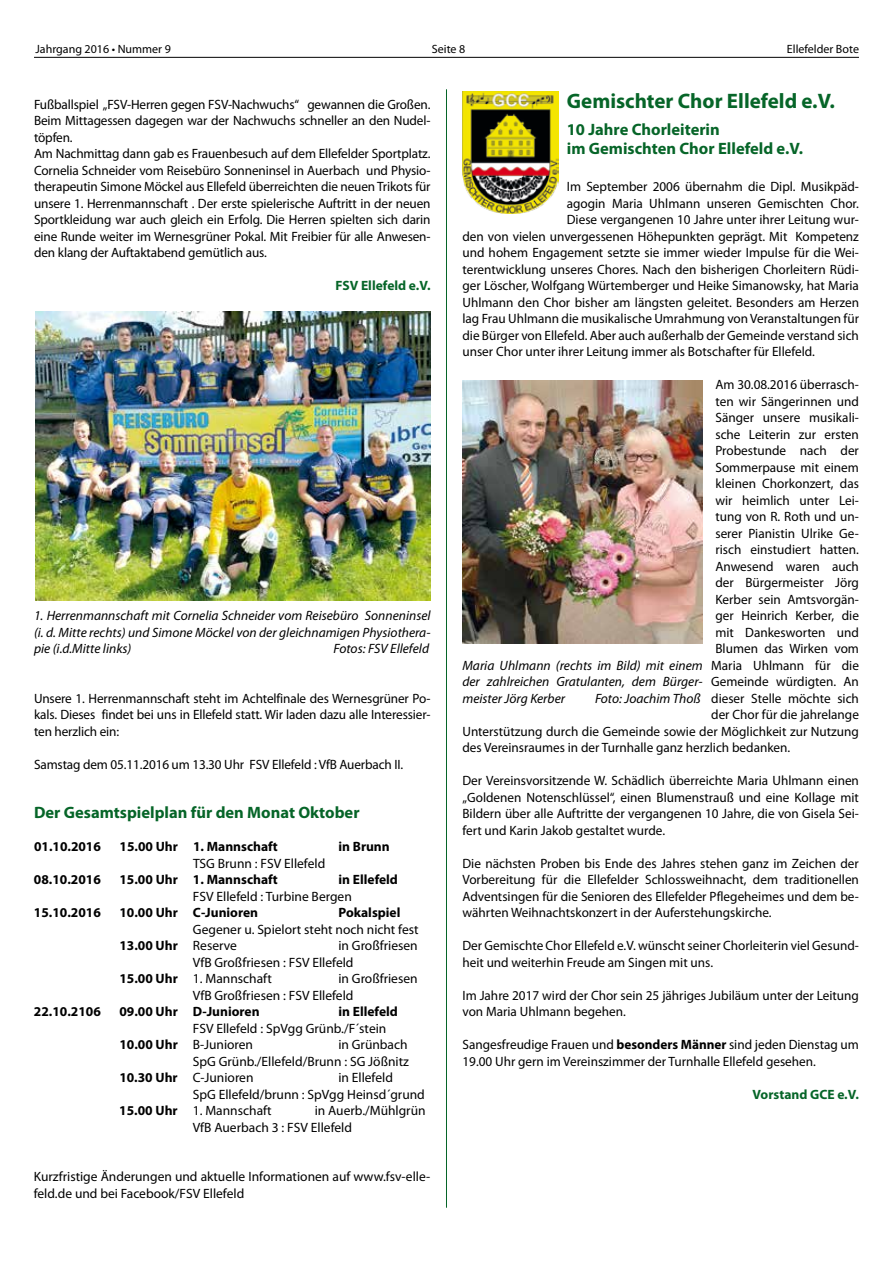
<style>
.page{position:relative;width:893px;height:1263px;background:#fff}
.page>*{position:absolute;margin:0;border:0;box-sizing:border-box;transform-origin:0 0}
.t1{font:700 21px "Myriad Pro";color:#066528}
.t2{font:700 16.5px/19px "Myriad Pro";color:#066528}
.t3{font:13.5px/16.5px "Myriad Pro";color:#000}
.t4{font:italic 13.5px/16.5px "Myriad Pro";color:#000;text-align:justify}
.t5{font:700 13.5px "Myriad Pro";color:#000}
.t6{font:700 13.5px "Myriad Pro";color:#066528}
.t7{font:12px "Myriad Pro";color:#000}
.s1{font-weight:700}
</style>
<div class="page">
<hr style="left:34px;top:57px;width:825px;height:1px;background:#000">
<hr style="left:446px;top:89px;width:1px;height:1119px;background:#066528">
<img style="left:36px;top:312px;width:395px;height:288px">
<img style="left:462px;top:380px;width:241px;height:263px">
<img style="left:462px;top:92px;width:96px;height:121px">
<p class="t7" style="left:36px;top:42px;width:137px">Jahrgang 2016 • Nummer 9</p>
<p class="t7" style="left:432px;top:42px;width:35px">Seite 8</p>
<p class="t7" style="left:787px;top:42px;width:74px">Ellefelder Bote</p>
<p class="t3" style="left:34px;top:96px;width:398px">Fußballspiel „FSV-Herren gegen FSV-Nachwuchs“ gewannen die Großen.<br>Beim Mittagessen dagegen war der Nachwuchs schneller an den Nudel&shy;töpfen.<br>Am Nachmittag dann gab es Frauenbesuch auf dem Ellefelder Sportplatz.<br>Cornelia Schneider vom Reisebüro Sonneninsel in Auerbach und Physio&shy;therapeutin Simone Möckel aus Ellefeld überreichten die neuen Trikots für unsere 1. Herrenmannschaft . Der erste spielerische Auftritt in der neuen Sportkleidung war auch gleich ein Erfolg. Die Herren spielten sich darin eine Runde weiter im Wernesgrüner Pokal. Mit Freibier für alle Anwesen&shy;den klang der Auftaktabend gemütlich aus.</p>
<p class="t6" style="left:335px;top:277px;width:97px">FSV Ellefeld e.V.</p>
<p class="t4" style="left:34px;top:607px;width:398px">1. Herrenmannschaft mit Cornelia Schneider vom Reisebüro Sonneninsel (i. d. Mitte rechts) und Simone Möckel von der gleichnamigen Physiothera&shy;pie (i.d.Mitte links)</p>
<p class="t4" style="left:334px;top:640px;width:97px">Fotos: FSV Ellefeld</p>
<p class="t3" style="left:34px;top:690px;width:398px;text-align:justify">Unsere 1. Herrenmannschaft steht im Achtelfinale des Wernesgrüner Po&shy;kals. Dieses findet bei uns in Ellefeld statt. Wir laden dazu alle Interessier&shy;ten herzlich ein:</p>
<p class="t3" style="left:34px;top:756px;width:371px">Samstag dem 05.11.2016 um 13.30 Uhr FSV Ellefeld : VfB Auerbach II.</p>
<p class="t2" style="left:34px;top:802px;width:327px">Der Gesamtspielplan für den Monat Oktober</p>
<p class="t5" style="left:34px;top:838px;width:68px">01.10.2016</p>
<p class="t5" style="left:120px;top:838px;width:160px">15.00 Uhr 1. Mannschaft</p>
<p class="t5" style="left:339px;top:838px;width:53px">in Brunn</p>
<p class="t3" style="left:193px;top:855px;width:134px">TSG Brunn : FSV Ellefeld</p>
<p class="t5" style="left:34px;top:871px;width:68px">08.10.2016</p>
<p class="t5" style="left:119px;top:871px;width:160px">15.00 Uhr 1. Mannschaft</p>
<p class="t5" style="left:338px;top:871px;width:61px">in Ellefeld</p>
<p class="t3" style="left:193px;top:888px;width:160px">FSV Ellefeld : Turbine Bergen</p>
<p class="t5" style="left:34px;top:904px;width:68px">15.10.2016</p>
<p class="t5" style="left:119px;top:904px;width:140px">10.00 Uhr C-Junioren</p>
<p class="t5" style="left:338px;top:904px;width:64px">Pokalspiel</p>
<p class="t3" style="left:119px;top:921px;width:301px;text-indent:74px">Gegener u. Spielort steht noch nicht fest<br><span class="s1">13.00 Uhr</span> Reserve</p>
<p class="t3" style="left:338px;top:937px;width:81px">in Großfriesen</p>
<p class="t3" style="left:193px;top:954px;width:162px">VfB Großfriesen : FSV Ellefeld</p>
<p class="t3" style="left:119px;top:970px;width:154px"><span class="s1">15.00 Uhr</span> 1. Mannschaft</p>
<p class="t3" style="left:193px;top:970px;width:226px;text-indent:146px">in Großfriesen<br>VfB Großfriesen : FSV Ellefeld</p>
<p class="t5" style="left:34px;top:1003px;width:68px">22.10.2106</p>
<p class="t5" style="left:119px;top:1003px;width:142px">09.00 Uhr D-Junioren</p>
<p class="t5" style="left:338px;top:1003px;width:61px">in Ellefeld</p>
<p class="t3" style="left:119px;top:1019px;width:269px;text-indent:74px">FSV Ellefeld : SpVgg Grünb./F´stein<br><span class="s1">10.00 Uhr</span> B-Junioren</p>
<p class="t3" style="left:338px;top:1036px;width:71px">in Grünbach</p>
<p class="t3" style="left:193px;top:1052px;width:218px">SpG Grünb./Ellefeld/Brunn : SG Jößnitz</p>
<p class="t3" style="left:119px;top:1069px;width:136px"><span class="s1">10.30 Uhr</span> C-Junioren</p>
<p class="t3" style="left:338px;top:1069px;width:56px">in Ellefeld</p>
<p class="t3" style="left:193px;top:1085px;width:234px">SpG Ellefeld/brunn : SpVgg Heinsd´grund</p>
<p class="t3" style="left:119px;top:1102px;width:154px"><span class="s1">15.00 Uhr</span> 1. Mannschaft</p>
<p class="t3" style="left:193px;top:1102px;width:234px;text-indent:122px">in Auerb./Mühlgrün<br>VfB Auerbach 3 : FSV Ellefeld</p>
<p class="t3" style="left:34px;top:1168px;width:398px">Kurzfristige Änderungen und aktuelle Informationen auf www.fsv-elle&shy;feld.de und bei Facebook/FSV Ellefeld</p>
<h1 class="t1" style="left:567px;top:87px;width:270px">Gemischter Chor Ellefeld e.V.</h1>
<p class="t2" style="left:567px;top:120px;width:238px">10 Jahre Chorleiterin<br>im Gemischten Chor Ellefeld e.V.</p>
<p class="t3" style="left:567px;top:178px;width:294px">Im September 2006 übernahm die Dipl. Musikpäd-</p>
<p class="t3" style="left:567px;top:195px;width:294px">agogin Maria Uhlmann unseren Gemischten Chor.</p>
<p class="t3" style="left:567px;top:211px;width:294px">Diese vergangenen 10 Jahre unter ihrer Leitung wur-</p>
<p class="t3" style="left:462px;top:228px;width:398px">den von vielen unvergessenen Höhepunkten geprägt. Mit Kompetenz</p>
<p class="t3" style="left:462px;top:244px;width:398px">und hohem Engagement setzte sie immer wieder Impulse für die Wei-</p>
<p class="t3" style="left:462px;top:261px;width:398px">terentwicklung unseres Chores. Nach den bisherigen Chorleitern Rüdi-</p>
<p class="t3" style="left:462px;top:277px;width:398px">ger Löscher, Wolfgang Würtemberger und Heike Simanowsky, hat Maria</p>
<p class="t3" style="left:462px;top:294px;width:398px">Uhlmann den Chor bisher am längsten geleitet. Besonders am Herzen</p>
<p class="t3" style="left:462px;top:310px;width:398px">lag Frau Uhlmann die musikalische Umrahmung von Veranstaltungen für</p>
<p class="t3" style="left:462px;top:327px;width:398px">die Bürger von Ellefeld. Aber auch außerhalb der Gemeinde verstand sich</p>
<p class="t3" style="left:462px;top:343px;width:354px">unser Chor unter ihrer Leitung immer als Botschafter für Ellefeld.</p>
<p class="t3" style="left:715px;top:376px;width:145px">Am 30.08.2016 überrasch-</p>
<p class="t3" style="left:715px;top:393px;width:145px">ten wir Sängerinnen und</p>
<p class="t3" style="left:715px;top:409px;width:145px">Sänger unsere musikali-</p>
<p class="t3" style="left:715px;top:426px;width:145px">sche Leiterin zur ersten</p>
<p class="t3" style="left:715px;top:442px;width:145px">Probestunde nach der</p>
<p class="t3" style="left:715px;top:459px;width:145px">Sommerpause mit einem</p>
<p class="t3" style="left:715px;top:475px;width:145px">kleinen Chorkonzert, das</p>
<p class="t3" style="left:715px;top:492px;width:145px">wir heimlich unter Lei-</p>
<p class="t3" style="left:715px;top:508px;width:145px">tung von R. Roth und un-</p>
<p class="t3" style="left:715px;top:525px;width:145px">serer Pianistin Ulrike Ge-</p>
<p class="t3" style="left:715px;top:541px;width:145px">risch einstudiert hatten.</p>
<p class="t3" style="left:715px;top:558px;width:145px">Anwesend waren auch</p>
<p class="t3" style="left:715px;top:574px;width:145px">der Bürgermeister Jörg</p>
<p class="t3" style="left:715px;top:591px;width:145px">Kerber sein Amtsvorgän-</p>
<p class="t3" style="left:715px;top:607px;width:145px">ger Heinrich Kerber, die</p>
<p class="t3" style="left:715px;top:624px;width:145px">mit Dankesworten und</p>
<p class="t3" style="left:715px;top:640px;width:145px">Blumen das Wirken vom</p>
<p class="t3" style="left:711px;top:657px;width:149px">Maria Uhlmann für die</p>
<p class="t3" style="left:711px;top:673px;width:149px">Gemeinde würdigten. An</p>
<p class="t3" style="left:711px;top:690px;width:149px">dieser Stelle möchte sich</p>
<p class="t3" style="left:711px;top:706px;width:149px">der Chor für die jahrelange</p>
<p class="t3" style="left:462px;top:723px;width:398px">Unterstützung durch die Gemeinde sowie der Möglichkeit zur Nutzung</p>
<p class="t3" style="left:462px;top:739px;width:329px">des Vereinsraumes in der Turnhalle ganz herzlich bedanken.</p>
<p class="t3" style="left:462px;top:772px;width:398px;text-align:justify">Der Vereinsvorsitzende W. Schädlich überreichte Maria Uhlmann einen „Goldenen Notenschlüssel“, einen Blumenstrauß und eine Kollage mit Bildern über alle Auftritte der vergangenen 10 Jahre, die von Gisela Sei&shy;fert und Karin Jakob gestaltet wurde.</p>
<p class="t3" style="left:462px;top:855px;width:398px;text-align:justify">Die nächsten Proben bis Ende des Jahres stehen ganz im Zeichen der Vorbereitung für die Ellefelder Schlossweihnacht, dem traditionellen Adventsingen für die Senioren des Ellefelder Pflegeheimes und dem be&shy;währten Weihnachtskonzert in der Auferstehungskirche.</p>
<p class="t3" style="left:462px;top:937px;width:398px">Der Gemischte Chor Ellefeld e.V. wünscht seiner Chorleiterin viel Gesund&shy;heit und weiterhin Freude am Singen mit uns.</p>
<p class="t3" style="left:462px;top:987px;width:398px">Im Jahre 2017 wird der Chor sein 25 jähriges Jubiläum unter der Leitung von Maria Uhlmann begehen.</p>
<p class="t3" style="left:462px;top:1036px;width:398px">Sangesfreudige Frauen und <span class="s1">besonders Männer</span> sind jeden Dienstag um<br>19.00 Uhr gern im Vereinszimmer der Turnhalle Ellefeld gesehen.</p>
<p class="t6" style="left:753px;top:1085px;width:108px">Vorstand GCE e.V.</p>
<p class="t4" style="left:462px;top:657px;width:242px">Maria Uhlmann (rechts im Bild) mit einem der zahlreichen Gratulanten, dem Bürger&shy;meister Jörg Kerber</p>
<p class="t4" style="left:595px;top:690px;width:107px">Foto: Joachim Thoß</p>
</div>
